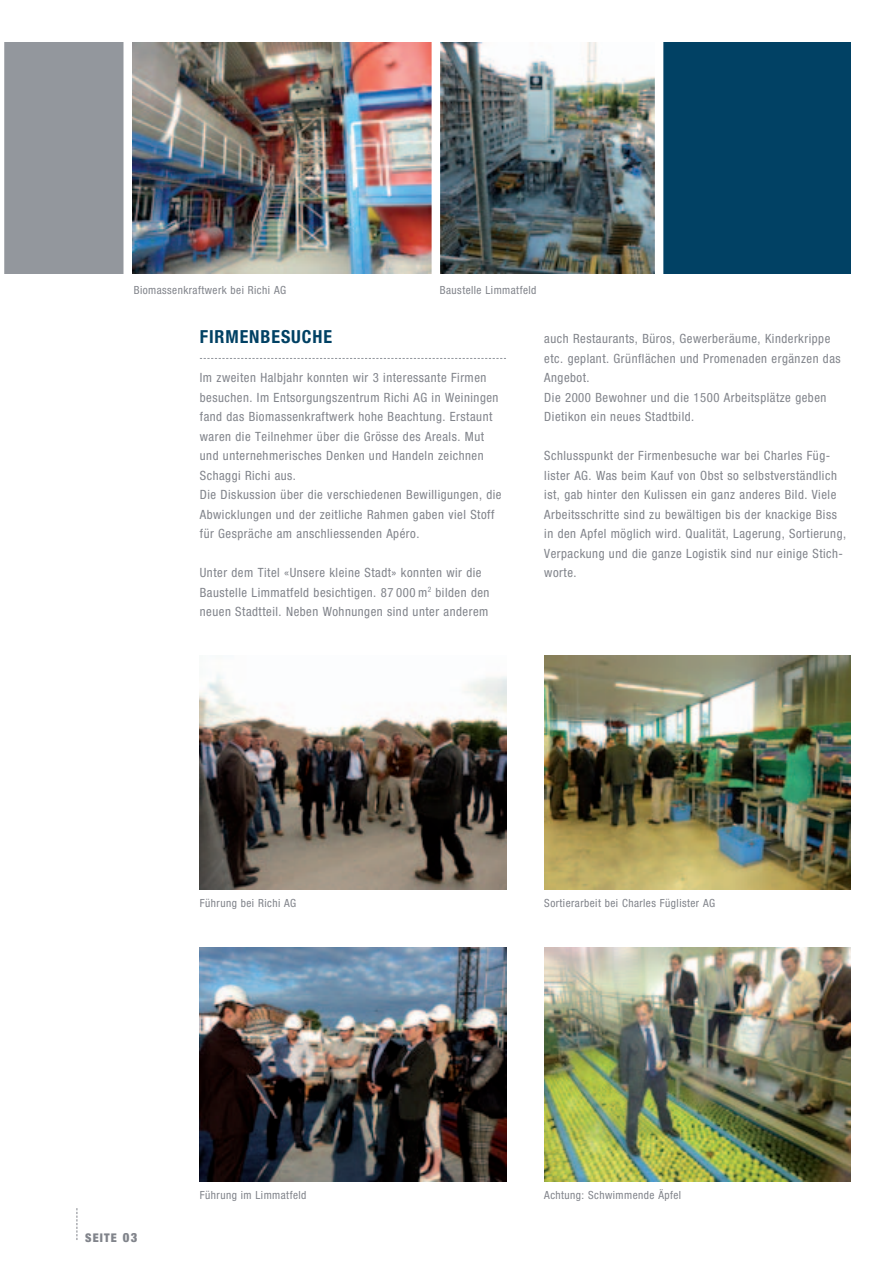
<style>
.page{position:relative;width:893px;height:1263px;background:#fff}
.page>*{position:absolute;margin:0;border:0;box-sizing:border-box;transform-origin:0 0}
.Panorama_SUBHEAD{font:700 condensed 18px "Helvetica Neue";letter-spacing:.05em;color:#014164}
.Panorama_LAUFTEXT{font:condensed 12.75px/19.5px "Helvetica Neue";letter-spacing:.04em;color:#81848b}
.t1{font:900 condensed 12px "Helvetica Neue";letter-spacing:.1em;color:#81848b}
.Panorama_LAUFTEXT-2{font:condensed 11.25px "Helvetica Neue";letter-spacing:.04em;color:#81848b}
.s1{font-size:12.75px}
</style>
<div class="page">
<img style="left:132px;top:43px;width:523px;height:231px">
<svg style="left:77px;top:1208px;width:1px;height:32px"></svg>
<div style="left:0;top:43px;width:128px;height:231px;background:#93979d"></div>
<div style="left:123px;top:30px;width:9px;height:248px;background:#fff"></div>
<hr style="left:0;top:33px;width:4px;height:247px;background:#fff">
<div style="left:659px;top:43px;width:191px;height:231px;background:#014164"></div>
<div style="left:655px;top:34px;width:8px;height:247px;background:#fff"></div>
<div style="left:432px;top:34px;width:8px;height:247px;background:#fff"></div>
<svg style="left:200px;top:358px;width:306px;height:1px"></svg>
<img style="left:200px;top:673px;width:306px;height:216px">
<img style="left:200px;top:948px;width:306px;height:234px">
<img style="left:544px;top:948px;width:306px;height:234px">
<img style="left:544px;top:655px;width:306px;height:234px">
<p class="Panorama_LAUFTEXT-2" style="left:134px;top:283px;width:154px">Biomassenkraftwerk bei Richi AG</p>
<p class="Panorama_LAUFTEXT-2" style="left:440px;top:283px;width:98px">Baustelle Limmatfeld</p>
<p class="Panorama_SUBHEAD" style="left:200px;top:326px;width:134px">FIRMENBESUCHE</p>
<p class="Panorama_LAUFTEXT" style="left:200px;top:368px;width:300px">Im zweiten Halbjahr konnten wir 3 interessante Firmen besuchen. Im Entsorgungszentrum Richi AG in Weiningen fand das Biomassenkraftwerk hohe Beachtung. Erstaunt waren die Teilnehmer über die Grösse des Areals. Mut und unternehmerisches Denken und Handeln zeichnen Schaggi Richi aus.</p>
<p class="Panorama_LAUFTEXT" style="left:200px;top:485px;width:303px">Die Diskussion über die verschiedenen Bewilligungen, die<br>Abwicklungen und der zeitliche Rahmen gaben viel Stoff für Gespräche am anschliessenden Apéro.</p>
<p class="Panorama_LAUFTEXT" style="left:200px;top:563px;width:291px">Unter dem Titel «Unsere kleine Stadt» konnten wir die<br>Baustelle Limmatfeld besichtigen. 87 000 m<sup>2</sup> bilden den neuen Stadtteil. Neben Wohnungen sind unter anderem</p>
<p class="Panorama_LAUFTEXT" style="left:544px;top:329px;width:298px">auch Restaurants, Büros, Gewerberäume, Kinderkrippe etc. geplant. Grünflächen und Promenaden ergänzen das<br>Angebot.</p>
<p class="Panorama_LAUFTEXT" style="left:544px;top:387px;width:284px">Die 2000 Bewohner und die 1500 Arbeitsplätze geben<br>Dietikon ein neues Stadtbild.</p>
<p class="Panorama_LAUFTEXT" style="left:544px;top:446px;width:303px">Schlusspunkt der Firmenbesuche war bei Charles Füg&shy;lister AG. Was beim Kauf von Obst so selbstverständlich ist, gab hinter den Kulissen ein ganz anderes Bild. Viele Arbeitsschritte sind zu bewältigen bis der knackige Biss in den Apfel möglich wird. Qualität, Lagerung, Sortierung, Verpackung und die ganze Logistik sind nur einige Stich&shy;worte.</p>
<p class="Panorama_LAUFTEXT-2" style="left:200px;top:896px;width:98px">Führung bei Richi AG</p>
<p class="Panorama_LAUFTEXT-2" style="left:544px;top:896px;width:172px">Sortierarbeit bei Charles Füglister AG</p>
<p class="t1" style="left:85px;top:1230px;width:54px">SEITE <span class="s1">03</span></p>
<p class="Panorama_LAUFTEXT-2" style="left:200px;top:1189px;width:108px">Führung im Limmatfeld</p>
<p class="Panorama_LAUFTEXT-2" style="left:544px;top:1189px;width:138px">Achtung: Schwimmende Äpfel</p>
</div>
